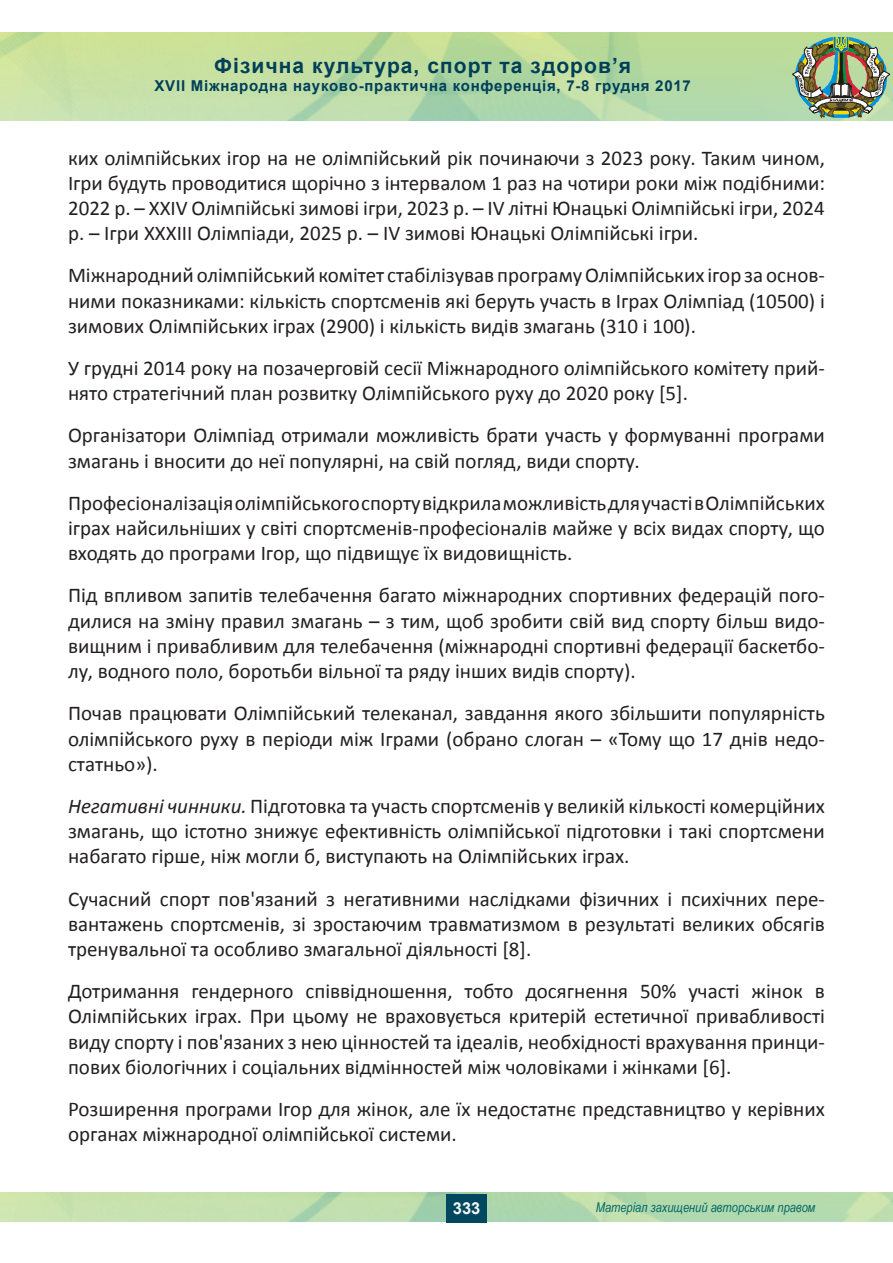
<style>
.page{position:relative;width:893px;height:1263px;background:#fff}
.page>*{position:absolute;margin:0;border:0;box-sizing:border-box;transform-origin:0 0}
.Обычный{font:21px/25.2px "Calibri";color:#231f20;text-align:justify}
.t1{font:700 21px "Arial";letter-spacing:.05em;color:#003f58}
.t2{font:700 16.5px "Arial";color:#f7f7f8}
.t3{font:700 15px "Arial";letter-spacing:.05em;color:#003f58}
.t4{font:italic 13.5px "Arial Narrow";color:#006967}
.s1{font-style:italic}
</style>
<div class="page">
<img style="left:792px;top:37px;width:98px;height:81px">
<div style="left:446px;top:1194px;width:41px;height:28px;background:#004860"></div>
<p class="t1" style="left:214px;top:51px;width:418px">Фізична культура, спорт та здоров’я</p>
<p class="t3" style="left:155px;top:75px;width:538px">XVII Міжнародна науково-практична конференція, 7-8 грудня 2017</p>
<p class="Обычный" style="left:68px;top:145px;width:758px">ких олімпійських ігор на не олімпійський рік починаючи з 2023 року. Таким чином, Ігри будуть проводитися щорічно з інтервалом 1 раз на чотири роки між подібними:<br>2022 р. – XXIV Олімпійські зимові ігри, 2023 р. – IV літні Юнацькі Олімпійські ігри, 2024 р. – Ігри XXXIII Олімпіади, 2025 р. – IV зимові Юнацькі Олімпійські ігри.</p>
<p class="Обычный" style="left:68px;top:263px;width:758px">Міжнародний олімпійський комітет стабілізував програму Олімпійських ігор за основ&shy;ними показниками: кількість спортсменів які беруть участь в Іграх Олімпіад (10500) і зимових Олімпійських іграх (2900) і кількість видів змагань (310 і 100).</p>
<p class="Обычный" style="left:68px;top:355px;width:758px">У грудні 2014 року на позачерговій сесії Міжнародного олімпійського комітету прий&shy;нято стратегічний план розвитку Олімпійського руху до 2020 року [5].</p>
<p class="Обычный" style="left:68px;top:423px;width:758px">Організатори Олімпіад отримали можливість брати участь у формуванні програми змагань і вносити до неї популярні, на свій погляд, види спорту.</p>
<p class="Обычный" style="left:68px;top:490px;width:758px">Професіоналізація олімпійського спорту відкрила можливість для участі в Олімпійських іграх найсильніших у світі спортсменів-професіоналів майже у всіх видах спорту, що входять до програми Ігор, що підвищує їх видовищність.</p>
<p class="Обычный" style="left:68px;top:583px;width:758px">Під впливом запитів телебачення багато міжнародних спортивних федерацій пого&shy;дилися на зміну правил змагань – з тим, щоб зробити свій вид спорту більш видо&shy;вищним і привабливим для телебачення (міжнародні спортивні федерації баскетбо&shy;лу, водного поло, боротьби вільної та ряду інших видів спорту).</p>
<p class="Обычный" style="left:68px;top:701px;width:758px">Почав працювати Олімпійський телеканал, завдання якого збільшити популярність олімпійського руху в періоди між Іграми (обрано слоган – «Тому що 17 днів недо&shy;статньо»).</p>
<p class="Обычный" style="left:68px;top:793px;width:758px"><span class="s1">Негативні чинники.</span> Підготовка та участь спортсменів у великій кількості комерційних змагань, що істотно знижує ефективність олімпійської підготовки і такі спортсмени набагато гірше, ніж могли б, виступають на Олімпійських іграх.</p>
<p class="Обычный" style="left:68px;top:886px;width:758px">Сучасний спорт пов'язаний з негативними наслідками фізичних і психічних пере&shy;вантажень спортсменів, зі зростаючим травматизмом в результаті великих обсягів тренувальної та особливо змагальної діяльності [8].</p>
<p class="Обычный" style="left:68px;top:979px;width:758px">Дотримання гендерного співвідношення, тобто досягнення 50% участі жінок в Олімпійських іграх. При цьому не враховується критерій естетичної привабливості виду спорту і пов'язаних з нею цінностей та ідеалів, необхідності врахування принци&shy;пових біологічних і соціальних відмінностей між чоловіками і жінками [6].</p>
<p class="Обычный" style="left:68px;top:1096px;width:758px">Розширення програми Ігор для жінок, але їх недостатнє представництво у керівних органах міжнародної олімпійської системи.</p>
<p class="t2" style="left:453px;top:1197px;width:29px">333</p>
<p class="t4" style="left:596px;top:1198px;width:221px">Матеріал захищений авторським правом</p>
</div>
